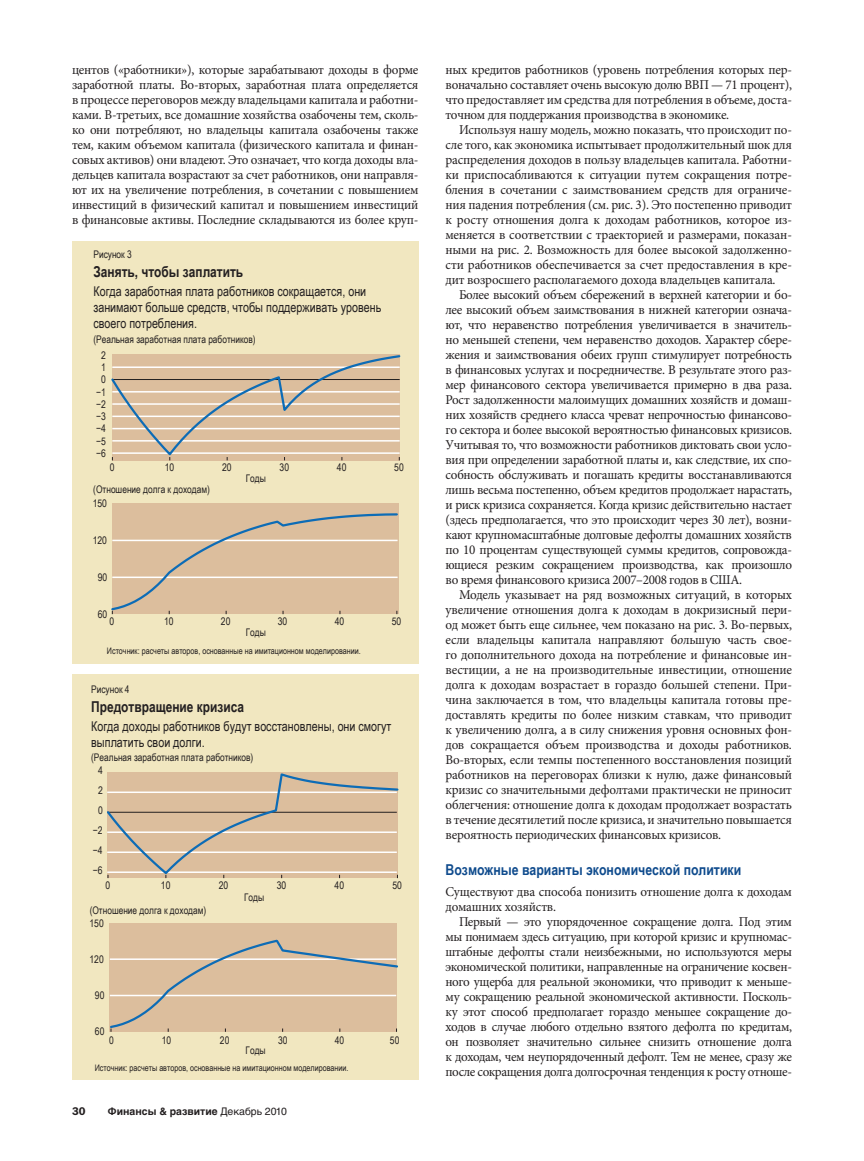
<style>
.page{position:relative;width:864px;height:1161px;background:#fff}
.page>*{position:absolute;margin:0;border:0;box-sizing:border-box;transform-origin:0 0}
.t1{font:700 15px "Arial Narrow";color:#231f20}
.t2{font:700 15px "Arial Narrow";color:#0f4b8d}
.t3{font:13.5px/15px "Minion Pro";letter-spacing:-.02em;color:#231f20;text-align:justify}
.t4{font:13.5px/15.8px "Arial Narrow";color:#231f20}
.t5{font:600 11.25px "ITC Franklin Gothic Std";color:#231f20}
.t6{font:10.5px "Arial Narrow";color:#231f20}
.t7{font:700 10.5px "Helvetica Cyr";color:#231f20}
.t8{font:9px "Arial Narrow";color:#231f20}
.s1{font-style:italic}
.s2{font-family:"Helvetica Cyr Upright";font-weight:400}
</style>
<div class="page">
<div style="left:72px;top:674px;width:346px;height:405px;background:#f1e7c0"></div>
<div style="left:110px;top:923px;width:287px;height:109px;background:#dcbe9d"></div>
<svg style="left:107px;top:772px;width:292px;height:106px;background:#d6bda1"></svg>
<svg style="left:109px;top:938px;width:289px;height:94px"></svg>
<div style="left:72px;top:241px;width:346px;height:423px;background:#f1e7c0"></div>
<div style="left:112px;top:504px;width:286px;height:110px;background:#dcbe9d"></div>
<svg style="left:111px;top:354px;width:290px;height:106px;background:#d7c0a6"></svg>
<svg style="left:111px;top:512px;width:288px;height:102px"></svg>
<p class="t3" style="left:72px;top:62px;width:348px">центов («работники»), которые зарабатывают доходы в форме заработной платы. Во-вторых, заработная плата определяется в процессе переговоров между владельцами капитала и работни&shy;ками. В-третьих, все домашние хозяйства озабочены тем, сколь&shy;ко они потребляют, но владельцы капитала озабочены также тем, каким объемом капитала (физического капитала и финан&shy;совых активов) они владеют. Это означает, что когда доходы вла&shy;дельцев капитала возрастают за счет работников, они направля&shy;ют их на увеличение потребления, в сочетании с повышением инвестиций в физический капитал и повышением инвестиций в финансовые активы. Последние складываются из более круп-</p>
<p class="t3" style="left:446px;top:62px;width:348px">ных кредитов работников (уровень потребления которых пер&shy;воначально составляет очень высокую долю ВВП — 71 процент), что предоставляет им средства для потребления в объеме, доста&shy;точном для поддержания производства в экономике.</p>
<p class="t3" style="left:446px;top:122px;width:348px;text-indent:14px">Используя нашу модель, можно показать, что происходит по&shy;сле того, как экономика испытывает продолжительный шок для распределения доходов в пользу владельцев капитала. Работни&shy;ки приспосабливаются к ситуации путем сокращения потре&shy;бления в сочетании с заимствованием средств для ограниче&shy;ния падения потребления (см. рис. 3). Это постепенно приводит к росту отношения долга к доходам работников, которое из&shy;меняется в соответствии с траекторией и размерами, показан&shy;ными на рис. 2. Возможность для более высокой задолженно&shy;сти работников обеспечивается за счет предоставления в кре&shy;дит возросшего располагаемого дохода владельцев капитала.</p>
<p class="t3" style="left:446px;top:287px;width:348px;text-indent:14px">Более высокий объем сбережений в верхней категории и бо&shy;лее высокий объем заимствования в нижней категории означа&shy;ют, что неравенство потребления увеличивается в значитель&shy;но меньшей степени, чем неравенство доходов. Характер сбере&shy;жения и заимствования обеих групп стимулирует потребность в финансовых услугах и посредничестве. В результате этого раз&shy;мер финансового сектора увеличивается примерно в два раза.<br>Рост задолженности малоимущих домашних хозяйств и домаш&shy;них хозяйств среднего класса чреват непрочностью финансово&shy;го сектора и более высокой вероятностью финансовых кризисов.<br>Учитывая то, что возможности работников диктовать свои усло&shy;вия при определении заработной платы и, как следствие, их спо&shy;собность обслуживать и погашать кредиты восстанавливаются лишь весьма постепенно, объем кредитов продолжает нарастать, и риск кризиса сохраняется. Когда кризис действительно настает (здесь предполагается, что это происходит через 30 лет), возни&shy;кают крупномасштабные долговые дефолты домашних хозяйств по 10 процентам существующей суммы кредитов, сопровожда&shy;ющиеся резким сокращением производства, как произошло во время финансового кризиса 2007–2008 годов в США.</p>
<p class="t3" style="left:446px;top:587px;width:348px;text-indent:14px">Модель указывает на ряд возможных ситуаций, в которых увеличение отношения долга к доходам в докризисный пери&shy;од может быть еще сильнее, чем показано на рис. 3. Во-первых, если владельцы капитала направляют б<span class="s1">о</span>льшую часть свое&shy;го дополнительного дохода на потребление и финансовые ин&shy;вестиции, а не на производительные инвестиции, отношение долга к доходам возрастает в гораздо большей степени. При&shy;чина заключается в том, что владельцы капитала готовы пре&shy;доставлять кредиты по более низким ставкам, что приводит к увеличению долга, а в силу снижения уровня основных фон&shy;дов сокращается объем производства и доходы работников.<br>Во-вторых, если темпы постепенного восстановления позиций работников на переговорах близки к нулю, даже финансовый кризис со значительными дефолтами практически не приносит облегчения: отношение долга к доходам продолжает возрастать в течение десятилетий после кризиса, и значительно повышается вероятность периодических финансовых кризисов.</p>
<p class="t2" style="left:446px;top:858px;width:297px">Возможные варианты экономической политики</p>
<p class="t3" style="left:446px;top:884px;width:348px">Существуют два способа понизить отношение долга к доходам домашних хозяйств.</p>
<p class="t3" style="left:446px;top:914px;width:348px;text-indent:14px">Первый — это упорядоченное сокращение долга. Под этим мы понимаем здесь ситуацию, при которой кризис и крупномас&shy;штабные дефолты стали неизбежными, но используются меры экономической политики, направленные на ограничение косвен&shy;ного ущерба для реальной экономики, что приводит к меньше&shy;му сокращению реальной экономической активности. Посколь&shy;ку этот способ предполагает гораздо меньшее сокращение до&shy;ходов в случае любого отдельно взятого дефолта по кредитам, он позволяет значительно сильнее снизить отношение долга к доходам, чем неупорядоченный дефолт. Тем не менее, сразу же после сокращения долга долгосрочная тенденция к росту отноше-</p>
<p class="t6" style="left:93px;top:200px;width:64px">Kumhof, 11/8/10</p>
<p class="t6" style="left:93px;top:246px;width:40px">Рисунок 3</p>
<p class="t1" style="left:93px;top:261px;width:151px">Занять, чтобы заплатить</p>
<p class="t4" style="left:93px;top:283px;width:289px">Когда заработная плата работников сокращается, они занимают больше средств, чтобы поддерживать уровень своего потребления.</p>
<p class="t6" style="left:93px;top:331px;width:164px">(Реальная заработная плата работников)</p>
<p class="t6" style="left:101px;top:347px;width:6px">2</p>
<p class="t6" style="left:101px;top:360px;width:6px">1</p>
<p class="t6" style="left:101px;top:372px;width:6px">0</p>
<p class="t6" style="left:96px;top:384px;width:11px">−1</p>
<p class="t6" style="left:96px;top:396px;width:11px">−2</p>
<p class="t6" style="left:96px;top:409px;width:11px">−3</p>
<p class="t6" style="left:96px;top:421px;width:11px">−4</p>
<p class="t6" style="left:96px;top:433px;width:11px">−5</p>
<p class="t6" style="left:96px;top:445px;width:11px">−6</p>
<p class="t6" style="left:110px;top:460px;width:6px">0</p>
<p class="t6" style="left:165px;top:460px;width:11px">10</p>
<p class="t6" style="left:222px;top:460px;width:11px">20</p>
<p class="t6" style="left:280px;top:460px;width:11px">30</p>
<p class="t6" style="left:337px;top:460px;width:11px">40</p>
<p class="t6" style="left:394px;top:460px;width:11px">50</p>
<p class="t6" style="left:246px;top:471px;width:22px">Годы</p>
<p class="t6" style="left:93px;top:482px;width:118px">(Отношение долга к доходам)</p>
<p class="t6" style="left:93px;top:496px;width:16px">150</p>
<p class="t6" style="left:93px;top:533px;width:16px">120</p>
<p class="t6" style="left:98px;top:570px;width:11px">90</p>
<p class="t6" style="left:98px;top:606px;width:11px">60</p>
<p class="t6" style="left:110px;top:613px;width:6px">0</p>
<p class="t6" style="left:164px;top:613px;width:11px">10</p>
<p class="t6" style="left:221px;top:613px;width:11px">20</p>
<p class="t6" style="left:278px;top:613px;width:11px">30</p>
<p class="t6" style="left:335px;top:613px;width:11px">40</p>
<p class="t6" style="left:392px;top:613px;width:11px">50</p>
<p class="t6" style="left:246px;top:625px;width:22px">Годы</p>
<p class="t8" style="left:107px;top:644px;width:255px">Источник: расчеты авторов, основанные на имитационном моделировании.</p>
<p class="t6" style="left:91px;top:681px;width:40px">Рисунок 4</p>
<p class="t1" style="left:91px;top:696px;width:154px">Предотвращение кризиса</p>
<p class="t4" style="left:91px;top:718px;width:302px">Когда доходы работников будут восстановлены, они смогут выплатить свои долги.</p>
<p class="t6" style="left:91px;top:750px;width:164px">(Реальная заработная плата работников)</p>
<p class="t6" style="left:98px;top:763px;width:6px">4</p>
<p class="t6" style="left:98px;top:783px;width:6px">2</p>
<p class="t6" style="left:98px;top:803px;width:6px">0</p>
<p class="t6" style="left:93px;top:823px;width:11px">−2</p>
<p class="t6" style="left:93px;top:843px;width:11px">−4</p>
<p class="t6" style="left:93px;top:863px;width:11px">−6</p>
<p class="t6" style="left:106px;top:877px;width:6px">0</p>
<p class="t6" style="left:161px;top:877px;width:11px">10</p>
<p class="t6" style="left:219px;top:877px;width:11px">20</p>
<p class="t6" style="left:277px;top:877px;width:11px">30</p>
<p class="t6" style="left:335px;top:877px;width:11px">40</p>
<p class="t6" style="left:392px;top:877px;width:11px">50</p>
<p class="t6" style="left:244px;top:889px;width:22px">Годы</p>
<p class="t6" style="left:90px;top:903px;width:118px">(Отношение долга к доходам)</p>
<p class="t6" style="left:90px;top:915px;width:16px">150</p>
<p class="t6" style="left:90px;top:951px;width:16px">120</p>
<p class="t6" style="left:95px;top:988px;width:11px">90</p>
<p class="t6" style="left:95px;top:1024px;width:11px">60</p>
<p class="t6" style="left:109px;top:1032px;width:6px">0</p>
<p class="t6" style="left:162px;top:1032px;width:11px">10</p>
<p class="t6" style="left:220px;top:1032px;width:11px">20</p>
<p class="t6" style="left:278px;top:1032px;width:11px">30</p>
<p class="t6" style="left:335px;top:1032px;width:11px">40</p>
<p class="t6" style="left:390px;top:1032px;width:11px">50</p>
<p class="t6" style="left:246px;top:1043px;width:22px">Годы</p>
<p class="t8" style="left:95px;top:1061px;width:255px">Источник: расчеты авторов, основанные на имитационном моделировании.</p>
<p class="t5" style="left:72px;top:1105px;width:15px">30</p>
<p class="t7" style="left:108px;top:1106px;width:180px">Финансы &amp; развитие <span class="s2">Декабрь 2010</span></p>
</div>
